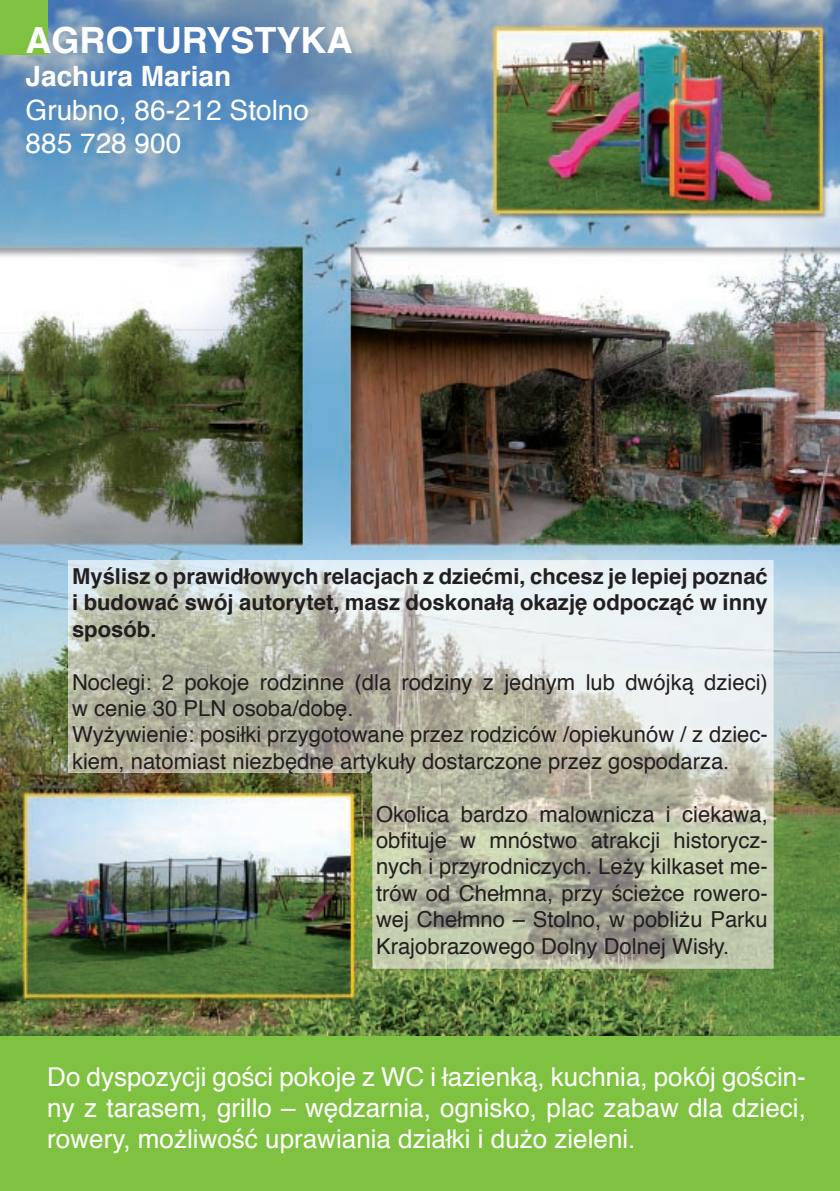
<style>
.page{position:relative;width:840px;height:1191px;background:#fff}
.page>*{position:absolute;margin:0;border:0;box-sizing:border-box;transform-origin:0 0}
.t1{font:700 36px "Helvetica";color:#fff}
.t2{font:28px/33.6px "Helvetica";color:#fff}
.t3{font:700 28px "Helvetica";color:#fff}
.t4{font:26px/31.2px "Helvetica";color:#fff;text-align:justify}
.t5{font:22px/26.4px "Helvetica";color:#231f20}
.t6{font:700 22px/26.4px "Helvetica";color:#231f20;text-align:justify}
</style>
<div class="page">
<img style="left:0;top:0;width:839px;height:1036px">
<img style="left:68px;top:560px;width:704px;height:408px">
<div style="left:0;top:1036px;width:839px;height:155px;background:#7fc241"></div>
<div style="left:0;top:0;width:47px;height:54px;background:#7fc241"></div>
<h1 class="t1" style="left:26px;top:11px;width:328px">AGROTURYSTYKA</h1>
<p class="t3" style="left:26px;top:54px;width:207px">Jachura Marian</p>
<p class="t2" style="left:26px;top:94px;width:285px">Grubno, 86-212 Stolno<br>885 728 900</p>
<p class="t6" style="left:72px;top:563px;width:697px">Myślisz o prawidłowych relacjach z dziećmi, chcesz je lepiej poznać i budować swój autorytet, masz doskonałą okazję odpocząć w inny sposób.</p>
<p class="t5" style="left:72px;top:669px;width:697px">Noclegi: 2 pokoje rodzinne (dla rodziny z jednym lub dwójką dzieci) w cenie 30 PLN osoba/dobę.<br>Wyżywienie: posiłki przygotowane przez rodziców /opiekunów / z dziec&shy;kiem, natomiast niezbędne artykuły dostarczone przez gospodarza.</p>
<p class="t5" style="left:376px;top:801px;width:393px;text-align:justify">Okolica bardzo malownicza i ciekawa, obfituje w mnóstwo atrakcji historycz&shy;nych i przyrodniczych. Leży kilkaset me&shy;trów od Chełmna, przy ścieżce rowero&shy;wej Chełmno – Stolno, w pobliżu Parku Krajobrazowego Dolny Dolnej Wisły.</p>
<p class="t4" style="left:47px;top:1062px;width:759px">Do dyspozycji gości pokoje z WC i łazienką, kuchnia, pokój gościn&shy;ny z tarasem, grillo – wędzarnia, ognisko, plac zabaw dla dzieci, rowery, możliwość uprawiania działki i dużo zieleni.</p>
</div>
